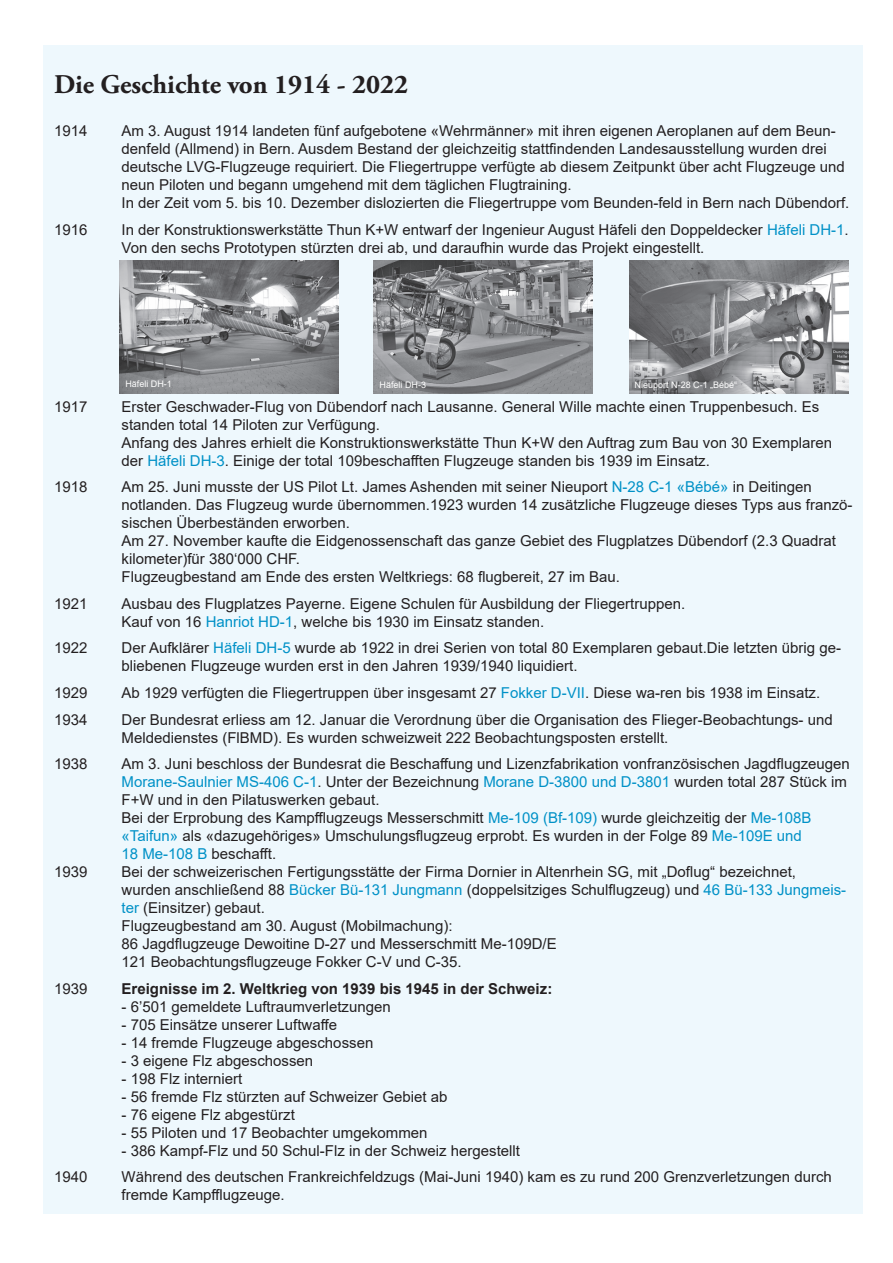
<style>
.page{position:relative;width:893px;height:1263px;background:#fff}
.page>*{position:absolute;margin:0;border:0;box-sizing:border-box;transform-origin:0 0}
.t1{font:700 27px "Adobe Garamond Pro";color:#231f20}
.t2{font:15px/18px "Arial";color:#231f20}
.t3{font:700 15px "Arial";color:#231f20}
.t4{font:9px "Arial";color:#fff}
.s1{color:#0091c7}
</style>
<div class="page">
<div style="left:44px;top:46px;width:819px;height:1168px;background:#eef8fd"></div>
<img style="left:119px;top:260px;width:219px;height:133px">
<img style="left:373px;top:260px;width:219px;height:133px">
<img style="left:629px;top:260px;width:219px;height:133px">
<h1 class="t1" style="left:54px;top:69px;width:356px">Die Geschichte von 1914 - 2022</h1>
<p class="t2" style="left:54px;top:122px;width:35px">1914</p>
<p class="t2" style="left:122px;top:122px;width:729px">Am 3. August 1914 landeten fünf aufgebotene «Wehrmänner» mit ihren eigenen Aeroplanen auf dem Beun&shy;denfeld (Allmend) in Bern. Ausdem Bestand der gleichzeitig stattfindenden Landesausstellung wurden drei deutsche LVG-Flugzeuge requiriert. Die Fliegertruppe verfügte ab diesem Zeitpunkt über acht Flugzeuge und neun Piloten und begann umgehend mit dem täglichen Flugtraining.<br>In der Zeit vom 5. bis 10. Dezember dislozierten die Fliegertruppe vom Beunden-feld in Bern nach Dübendorf.</p>
<p class="t2" style="left:54px;top:220px;width:35px">1916</p>
<p class="t2" style="left:121px;top:220px;width:729px">In der Konstruktionswerkstätte Thun K+W entwarf der Ingenieur August Häfeli den Doppeldecker <span class="s1">Häfeli DH-1</span>.<br>Von den sechs Prototypen stürzten drei ab, und daraufhin wurde das Projekt eingestellt.</p>
<p class="t4" style="left:125px;top:378px;width:48px">Häfeli DH-1</p>
<p class="t4" style="left:379px;top:379px;width:48px">Häfeli DH-3</p>
<p class="t4" style="left:635px;top:379px;width:104px">Nieuport N-28 C-1 „Bébé“</p>
<p class="t2" style="left:54px;top:398px;width:35px">1917</p>
<p class="t2" style="left:121px;top:398px;width:712px">Erster Geschwader-Flug von Dübendorf nach Lausanne. General Wille machte einen Truppenbesuch. Es standen total 14 Piloten zur Verfügung.<br>Anfang des Jahres erhielt die Konstruktionswerkstätte Thun K+W den Auftrag zum Bau von 30 Exemplaren der <span class="s1">Häfeli DH-3</span>. Einige der total 109beschafften Flugzeuge standen bis 1939 im Einsatz.</p>
<p class="t2" style="left:54px;top:478px;width:35px">1918</p>
<p class="t2" style="left:121px;top:478px;width:732px">Am 25. Juni musste der US Pilot Lt. James Ashenden mit seiner Nieuport <span class="s1">N-28 C-1 «Bébé»</span> in Deitingen notlanden. Das Flugzeug wurde übernommen.1923 wurden 14 zusätzliche Flugzeuge dieses Typs aus franzö&shy;sischen Überbeständen erworben.<br>Am 27. November kaufte die Eidgenossenschaft das ganze Gebiet des Flugplatzes Dübendorf (2.3 Quadrat kilometer)für 380‘000 CHF.<br>Flugzeugbestand am Ende des ersten Weltkriegs: 68 flugbereit, 27 im Bau.</p>
<p class="t2" style="left:54px;top:595px;width:35px">1921</p>
<p class="t2" style="left:121px;top:595px;width:565px">Ausbau des Flugplatzes Payerne. Eigene Schulen für Ausbildung der Fliegertruppen.<br>Kauf von 16 <span class="s1">Hanriot HD-1</span>, welche bis 1930 im Einsatz standen.</p>
<p class="t2" style="left:54px;top:639px;width:35px">1922</p>
<p class="t2" style="left:121px;top:639px;width:721px">Der Aufklärer <span class="s1">Häfeli DH-5</span> wurde ab 1922 in drei Serien von total 80 Exemplaren gebaut.Die letzten übrig ge&shy;bliebenen Flugzeuge wurden erst in den Jahren 1939/1940 liquidiert.</p>
<p class="t2" style="left:54px;top:684px;width:35px">1929</p>
<p class="t2" style="left:121px;top:684px;width:700px">Ab 1929 verfügten die Fliegertruppen über insgesamt 27 <span class="s1">Fokker D-VII</span>. Diese wa-ren bis 1938 im Einsatz.</p>
<p class="t2" style="left:54px;top:710px;width:35px">1934</p>
<p class="t2" style="left:121px;top:710px;width:713px">Der Bundesrat erliess am 12. Januar die Verordnung über die Organisation des Flieger-Beobachtungs- und<br>Meldedienstes (FlBMD). Es wurden schweizweit 222 Beobachtungsposten erstellt.</p>
<p class="t2" style="left:54px;top:755px;width:35px">1938</p>
<p class="t2" style="left:121px;top:755px;width:730px">Am 3. Juni beschloss der Bundesrat die Beschaffung und Lizenzfabrikation vonfranzösischen Jagdflugzeugen <span class="s1">Morane-Saulnier MS-406 C-1</span>. Unter der Bezeichnung <span class="s1">Morane D-3800 und D-3801</span> wurden total 287 Stück im F+W und in den Pilatuswerken gebaut.<br>Bei der Erprobung des Kampfflugzeugs Messerschmitt <span class="s1">Me-109 (Bf-109)</span> wurde gleichzeitig der <span class="s1">Me-108B «Taifun»</span> als «dazugehöriges» Umschulungsflugzeug erprobt. Es wurden in der Folge 89 <span class="s1">Me-109E und<br>18 Me-108 B</span> beschafft.</p>
<p class="t2" style="left:54px;top:863px;width:35px">1939</p>
<p class="t2" style="left:122px;top:863px;width:726px">Bei der schweizerischen Fertigungsstätte der Firma Dornier in Altenrhein SG, mit „Doflug“ bezeichnet, wurden anschließend 88 <span class="s1">Bücker Bü-131 Jungmann</span> (doppelsitziges Schulflugzeug) und <span class="s1">46 Bü-133 Jungmeis&shy;ter</span> (Einsitzer) gebaut.<br>Flugzeugbestand am 30. August (Mobilmachung):<br>86 Jagdflugzeuge Dewoitine D-27 und Messerschmitt Me-109D/E<br>121 Beobachtungsflugzeuge Fokker C-V und C-35.</p>
<p class="t2" style="left:54px;top:979px;width:35px">1939</p>
<p class="t3" style="left:122px;top:978px;width:432px">Ereignisse im 2. Weltkrieg von 1939 bis 1945 in der Schweiz:</p>
<p class="t2" style="left:122px;top:997px;width:271px">- 6’501 gemeldete Luftraumverletzungen</p>
<p class="t2" style="left:122px;top:1015px;width:217px">- 705 Einsätze unserer Luftwaffe</p>
<p class="t2" style="left:122px;top:1033px;width:253px">- 14 fremde Flugzeuge abgeschossen</p>
<p class="t2" style="left:122px;top:1051px;width:193px">- 3 eigene Flz abgeschossen</p>
<p class="t2" style="left:122px;top:1069px;width:122px">- 198 Flz interniert</p>
<p class="t2" style="left:122px;top:1087px;width:327px">- 56 fremde Flz stürzten auf Schweizer Gebiet ab</p>
<p class="t2" style="left:122px;top:1105px;width:175px">- 76 eigene Flz abgestürzt</p>
<p class="t2" style="left:122px;top:1123px;width:307px">- 55 Piloten und 17 Beobachter umgekommen</p>
<p class="t2" style="left:122px;top:1141px;width:400px">- 386 Kampf-Flz und 50 Schul-Flz in der Schweiz hergestellt</p>
<p class="t2" style="left:54px;top:1168px;width:35px">1940</p>
<p class="t2" style="left:122px;top:1168px;width:712px">Während des deutschen Frankreichfeldzugs (Mai-Juni 1940) kam es zu rund 200 Grenzverletzungen durch fremde Kampfflugzeuge.</p>
</div>
